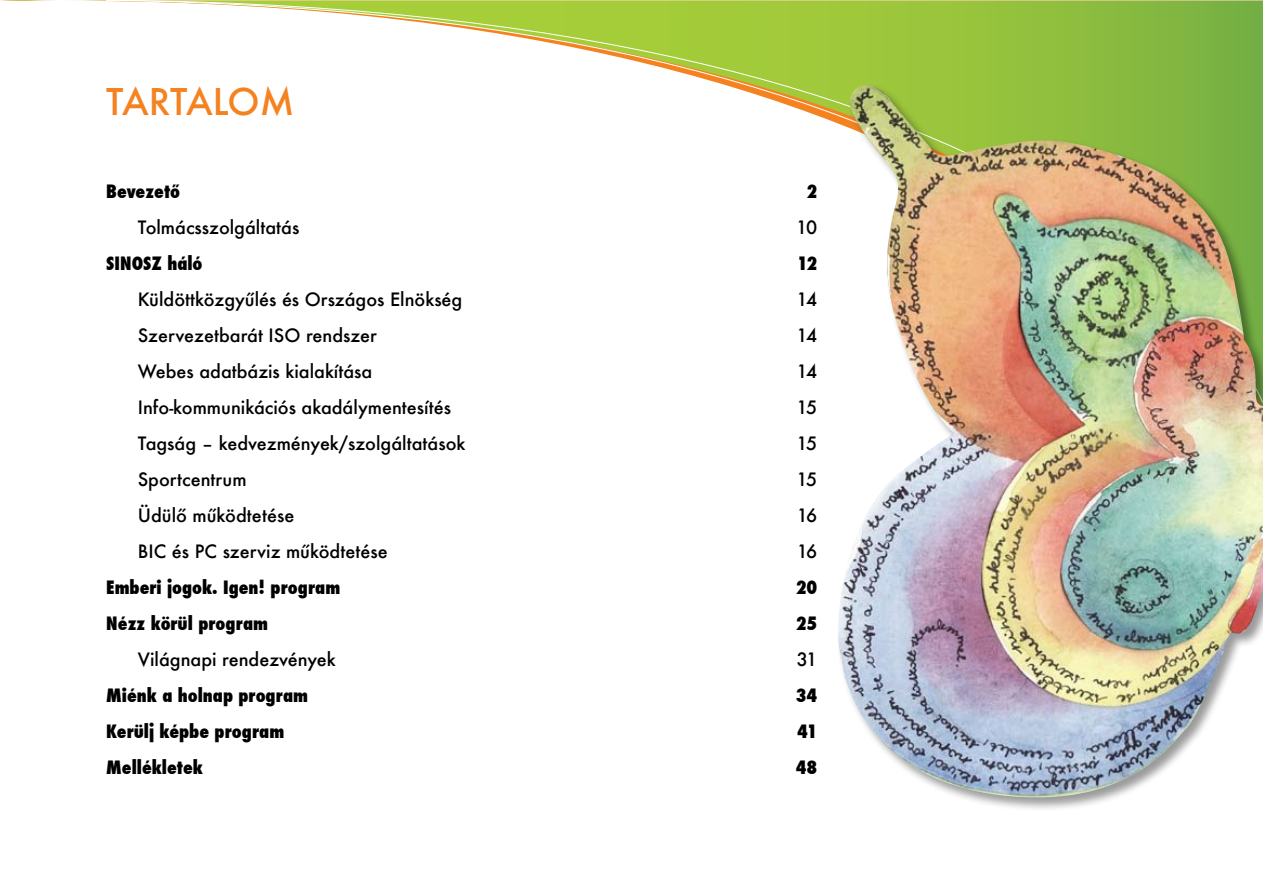
<style>
.page{position:relative;width:1263px;height:893px;background:#fff}
.page>*{position:absolute;margin:0;border:0;box-sizing:border-box;transform-origin:0 0}
.t1{font:500 36px "Futura";letter-spacing:-.01em;color:#f58220}
.t2{font:500 18px "Futura";color:#000}
.t3{font:800 condensed 18px "Futura";color:#000}
</style>
<div class="page">
<svg style="left:105px;top:0;width:1158px;height:123px"></svg>
<div style="left:836px;top:83px;width:427px;height:728px;background:#000;opacity:.4"></div>
<img style="left:837px;top:85px;width:426px;height:714px">
<h1 class="t1" style="left:106px;top:77px;width:190px">TARTALOM</h1>
<p class="t3" style="left:106px;top:179px;width:75px">Bevezető</p>
<p class="t3" style="left:806px;top:179px;width:12px">2</p>
<p class="t2" style="left:138px;top:215px;width:163px">Tolmácsszolgáltatás</p>
<p class="t2" style="left:796px;top:215px;width:23px">10</p>
<p class="t3" style="left:106px;top:251px;width:98px">SINOSZ háló</p>
<p class="t3" style="left:797px;top:251px;width:22px">12</p>
<p class="t2" style="left:138px;top:287px;width:326px">Küldöttközgyűlés és Országos Elnökség</p>
<p class="t2" style="left:797px;top:287px;width:22px">14</p>
<p class="t2" style="left:138px;top:323px;width:241px">Szervezetbarát ISO rendszer</p>
<p class="t2" style="left:797px;top:323px;width:22px">14</p>
<p class="t2" style="left:138px;top:359px;width:236px">Webes adatbázis kialakítása</p>
<p class="t2" style="left:797px;top:359px;width:22px">14</p>
<p class="t2" style="left:138px;top:395px;width:315px">Info-kommunikációs akadálymentesítés</p>
<p class="t2" style="left:797px;top:395px;width:22px">15</p>
<p class="t2" style="left:138px;top:431px;width:329px">Tagság – kedvezmények/szolgáltatások</p>
<p class="t2" style="left:797px;top:431px;width:22px">15</p>
<p class="t2" style="left:138px;top:467px;width:110px">Sportcentrum</p>
<p class="t2" style="left:797px;top:467px;width:22px">15</p>
<p class="t2" style="left:138px;top:503px;width:158px">Üdülő működtetése</p>
<p class="t2" style="left:797px;top:503px;width:22px">16</p>
<p class="t2" style="left:138px;top:539px;width:251px">BIC és PC szerviz működtetése</p>
<p class="t2" style="left:797px;top:539px;width:22px">16</p>
<p class="t3" style="left:106px;top:575px;width:235px">Emberi jogok. Igen! program</p>
<p class="t3" style="left:796px;top:575px;width:23px">20</p>
<p class="t3" style="left:106px;top:611px;width:163px">Nézz körül program</p>
<p class="t3" style="left:796px;top:611px;width:23px">25</p>
<p class="t2" style="left:138px;top:647px;width:200px">Világnapi rendezvények</p>
<p class="t2" style="left:797px;top:647px;width:22px">31</p>
<p class="t3" style="left:106px;top:683px;width:203px">Miénk a holnap program</p>
<p class="t3" style="left:796px;top:683px;width:23px">34</p>
<p class="t3" style="left:106px;top:719px;width:179px">Kerülj képbe program</p>
<p class="t3" style="left:797px;top:719px;width:22px">41</p>
<p class="t3" style="left:106px;top:755px;width:98px">Mellékletek</p>
<p class="t3" style="left:796px;top:755px;width:23px">48</p>
</div>
